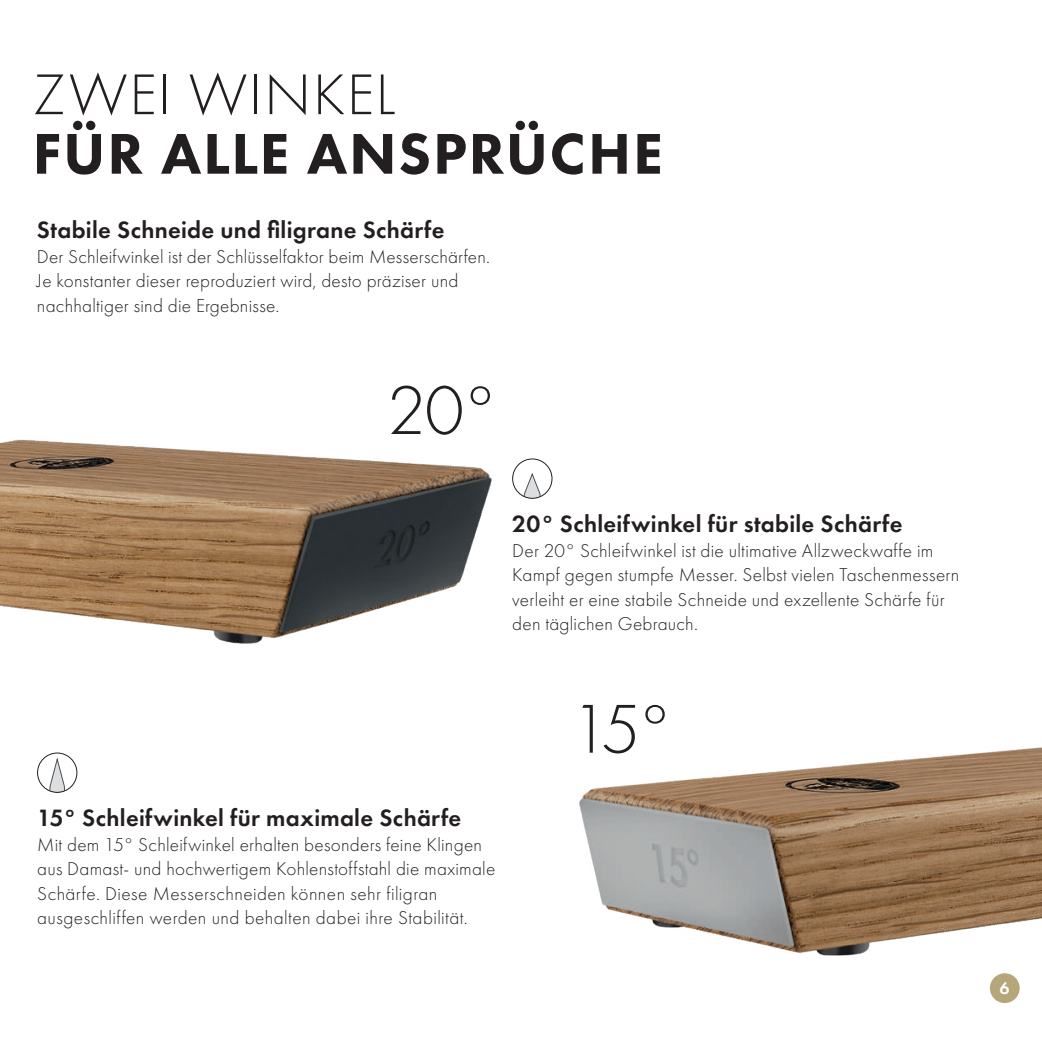
<style>
.page{position:relative;width:1042px;height:1042px;background:#fff}
.page>*{position:absolute;margin:0;border:0;box-sizing:border-box;transform-origin:0 0}
.t1{font:300 71.58px "Futura PT";color:#231f20}
.t2{font:800 59.5px "Futura PT";letter-spacing:.03em;color:#231f20}
.t3{font:300 59.5px "Futura PT";letter-spacing:.03em;color:#231f20}
.t4{font:600 24.5px "Futura PT";letter-spacing:.01em;color:#231f20}
.t5{font:300 19.25px/24.5px "Futura PT";letter-spacing:.015em;color:#231f20}
.t6{font:600 17.5px "Futura PT";color:#fff}
</style>
<div class="page">
<img style="left:0;top:439px;width:492px;height:205px">
<img style="left:579px;top:747px;width:463px;height:228px">
<div style="left:990px;top:973px;width:29px;height:30px;background:#b6a77a;border-radius:50%"></div>
<svg style="left:523px;top:473px;width:18px;height:25px"></svg>
<div style="left:512px;top:459px;width:40px;height:40px;border:1px solid #231f20;border-radius:50%"></div>
<svg style="left:49px;top:757px;width:16px;height:34px"></svg>
<div style="left:37px;top:752px;width:40px;height:41px;border:1px solid #231f20;border-radius:50%"></div>
<h2 class="t3" style="left:33px;top:61px;width:364px">ZWEI WINKEL</h2>
<h2 class="t2" style="left:33px;top:117px;width:632px">FÜR ALLE ANSPRÜCHE</h2>
<p class="t4" style="left:37px;top:215px;width:409px">Stabile Schneide und filigrane Schärfe</p>
<p class="t5" style="left:37px;top:244px;width:454px">Der Schleifwinkel ist der Schlüsselfaktor beim Messerschärfen.<br>Je konstanter dieser reproduziert wird, desto präziser und nachhaltiger sind die Ergebnisse.</p>
<h1 class="t1" style="left:387px;top:369px;width:113px">20°</h1>
<p class="t4" style="left:512px;top:509px;width:392px">20° Schleifwinkel für stabile Schärfe</p>
<p class="t5" style="left:512px;top:538px;width:448px">Der 20° Schleifwinkel ist die ultimative Allzweckwaffe im Kampf gegen stumpfe Messer. Selbst vielen Taschenmessern verleiht er eine stabile Schneide und exzellente Schärfe für den täglichen Gebrauch.</p>
<p class="t4" style="left:37px;top:803px;width:426px">15° Schleifwinkel für maximale Schärfe</p>
<p class="t5" style="left:37px;top:832px;width:459px">Mit dem 15° Schleifwinkel erhalten besonders feine Klingen aus Damast- und hochwertigem Kohlenstoffstahl die maximale Schärfe. Diese Messerschneiden können sehr filigran ausgeschliffen werden und behalten dabei ihre Stabilität.</p>
<h1 class="t1" style="left:570px;top:688px;width:104px">15°</h1>
<p class="t6" style="left:999px;top:977px;width:11px">6</p>
</div>
